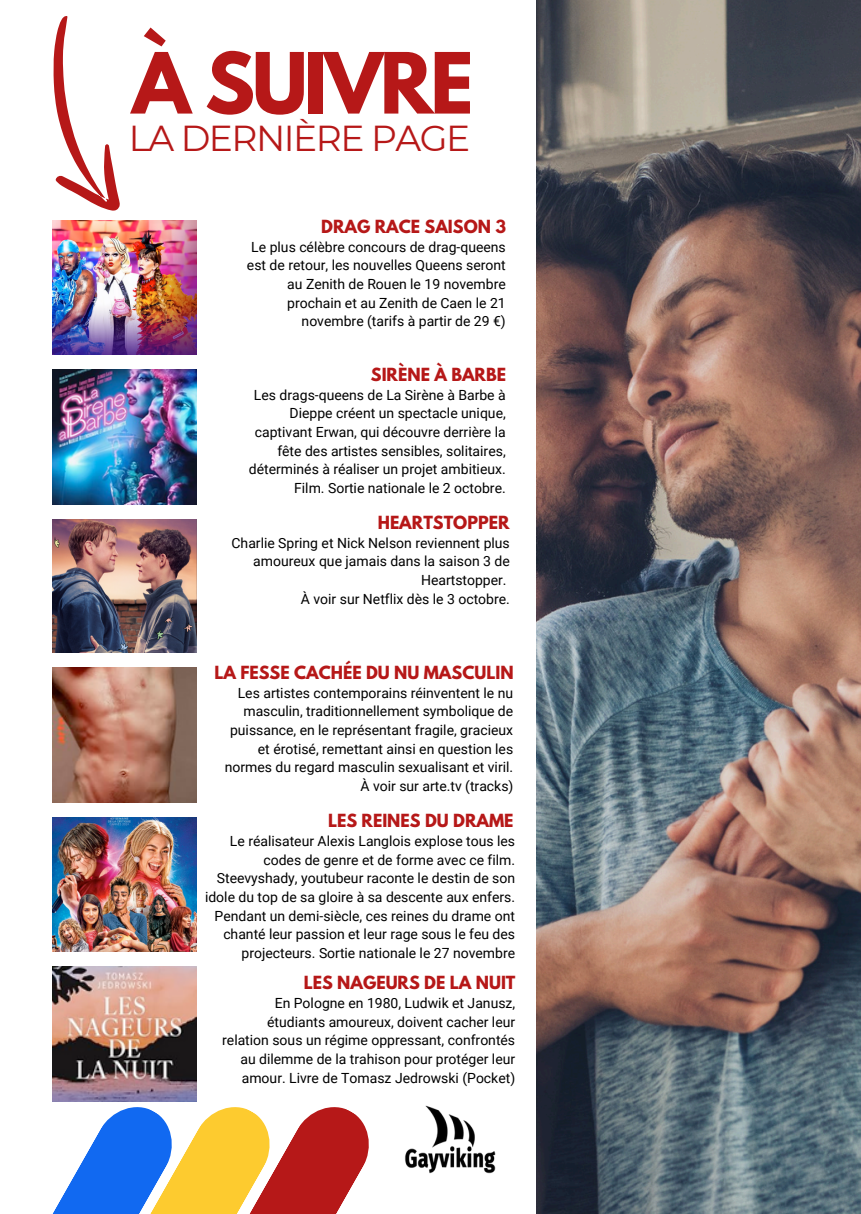
<style>
.page{position:relative;width:861px;height:1214px;background:#fff}
.page>*{position:absolute;margin:0;border:0;box-sizing:border-box;transform-origin:0 0}
.t1{font:700 74.6px "League Spartan";letter-spacing:-.04em;color:#b61818}
.t2{font:36px "Montserrat";letter-spacing:-.04em;color:#b61818}
.t3{font:700 16px "League Spartan";color:#b61818}
.t4{font:14px/18.6px "Roboto";color:#000;text-align:right}
</style>
<div class="page">
<img style="left:52px;top:221px;width:144px;height:133px">
<img style="left:52px;top:519px;width:144px;height:134px">
<img style="left:52px;top:369px;width:144px;height:135px">
<img style="left:52px;top:668px;width:144px;height:134px">
<img style="left:52px;top:818px;width:144px;height:133px">
<img style="left:52px;top:966px;width:144px;height:135px">
<img style="left:536px;top:0;width:325px;height:1213px">
<svg style="left:52px;top:16px;width:138px;height:208px"></svg>
<img style="left:405px;top:1105px;width:91px;height:69px">
<svg style="left:52px;top:1101px;width:317px;height:112px"></svg>
<h2 class="t1" style="left:132px;top:46px;width:343px">À SUIVRE</h2>
<h3 class="t2" style="left:129px;top:116px;width:343px">LA DERNIÈRE PAGE</h3>
<p class="t3" style="left:321px;top:218px;width:186px">DRAG RACE SAISON 3</p>
<h3 class="t4" style="left:247px;top:237px;width:260px">Le plus célèbre concours de drag-queens est de retour, les nouvelles Queens seront au Zenith de Rouen le 19 novembre prochain et au Zenith de Caen le 21 novembre (tarifs à partir de 29 €)</h3>
<p class="t3" style="left:371px;top:366px;width:137px">SIRÈNE À BARBE</p>
<p class="t4" style="left:249px;top:385px;width:258px">Les drags-queens de La Sirène à Barbe à Dieppe créent un spectacle unique, captivant Erwan, qui découvre derrière la fête des artistes sensibles, solitaires, déterminés à réaliser un projet ambitieux.<br>Film. Sortie nationale le 2 octobre.</p>
<h3 class="t3" style="left:378px;top:514px;width:133px">HEARTSTOPPER</h3>
<h3 class="t4" style="left:232px;top:533px;width:280px">Charlie Spring et Nick Nelson reviennent plus amoureux que jamais dans la saison 3 de<br>Heartstopper.</h3>
<p class="t4" style="left:301px;top:589px;width:211px">À voir sur Netflix dès le 3 octobre.</p>
<h3 class="t3" style="left:214px;top:664px;width:301px">LA FESSE CACHÉE DU NU MASCULIN</h3>
<p class="t4" style="left:225px;top:683px;width:290px">Les artistes contemporains réinventent le nu masculin, traditionnellement symbolique de puissance, en le représentant fragile, gracieux et érotisé, remettant ainsi en question les normes du regard masculin sexualisant et viril.<br>À voir sur arte.tv (tracks)</p>
<h3 class="t3" style="left:328px;top:812px;width:187px">LES REINES DU DRAME</h3>
<p class="t4" style="left:205px;top:832px;width:312px">Le réalisateur Alexis Langlois explose tous les codes de genre et de forme avec ce film.<br>Steevyshady, youtubeur raconte le destin de son idole du top de sa gloire à sa descente aux enfers.<br>Pendant un demi-siècle, ces reines du drame ont chanté leur passion et leur rage sous le feu des projecteurs. Sortie nationale le 27 novembre</p>
<p class="t3" style="left:304px;top:974px;width:213px">LES NAGEURS DE LA NUIT</p>
<p class="t4" style="left:222px;top:994px;width:295px">En Pologne en 1980, Ludwik et Janusz, étudiants amoureux, doivent cacher leur relation sous un régime oppressant, confrontés au dilemme de la trahison pour protéger leur amour. Livre de Tomasz Jedrowski (Pocket)</p>
</div>
